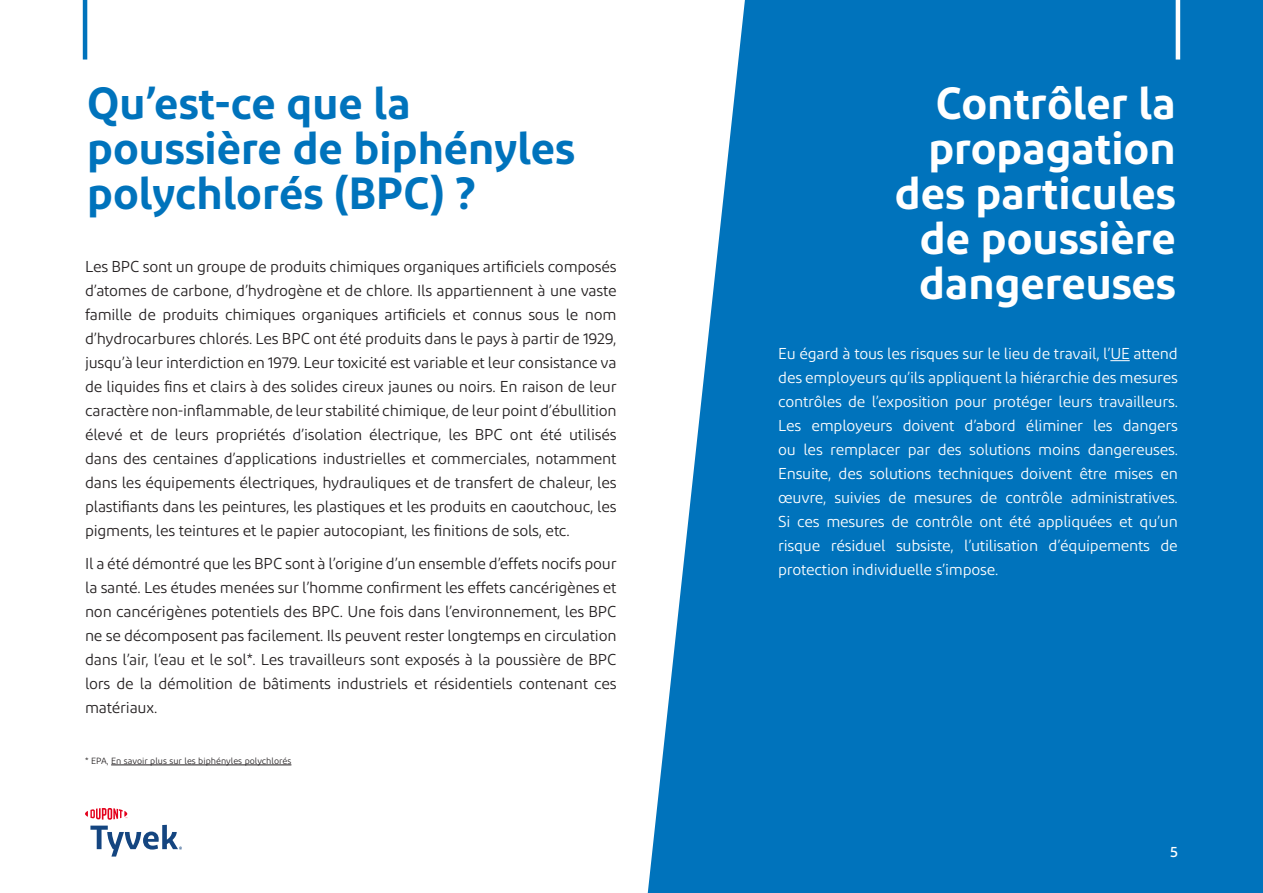
<style>
.page{position:relative;width:1263px;height:893px;background:#fff}
.page>*{position:absolute;margin:0;border:0;box-sizing:border-box;transform-origin:0 0}
.Titre_niv2{font:600 45px/45px "Diodrum";color:#fff;text-align:right}
.Titre_niv2-2{font:600 45px/45px "Diodrum";color:#0073bc}
.Texte{font:15.75px/24px "Diodrum";letter-spacing:-.015em;color:#231f20;text-align:justify}
.Texte-2{font:15.75px/24px "Diodrum";letter-spacing:-.015em;color:#fff;text-align:justify}
.t1{font:500 15px "Diodrum";color:#fff}
.Legal{font:9px "Diodrum";color:#231f20}
</style>
<div class="page">
<hr style="left:83px;top:0;width:4px;height:60px;background:#0073bc">
<svg style="left:648px;top:0;width:615px;height:893px;fill:#0073bc"></svg>
<hr style="left:1176px;top:0;width:4px;height:60px;background:#fff">
<svg style="left:1110px;top:360px;width:20px;height:1px"></svg>
<hr style="left:111px;top:765px;width:180px;height:1px;background:#231f20">
<svg style="left:85px;top:808px;width:97px;height:48px"></svg>
<div style="left:1250px;top:494px;width:13px;height:260px;background:#0073bc"></div>
<p class="Titre_niv2-2" style="left:87px;top:79px;width:489px">Qu’est-ce que la poussière de biphényles polychlorés (BPC) ?</p>
<p class="Titre_niv2" style="left:895px;top:79px;width:282px">Contrôler la propagation des particules de poussière dangereuses</p>
<p class="Texte" style="left:85px;top:254px;width:533px">Les BPC sont un groupe de produits chimiques organiques artificiels composés d’atomes de carbone, d’hydrogène et de chlore. Ils appartiennent à une vaste famille de produits chimiques organiques artificiels et connus sous le nom d’hydrocarbures chlorés. Les BPC ont été produits dans le pays à partir de 1929, jusqu’à leur interdiction en 1979. Leur toxicité est variable et leur consistance va de liquides fins et clairs à des solides cireux jaunes ou noirs. En raison de leur caractère non-inflammable, de leur stabilité chimique, de leur point d’ébullition élevé et de leurs propriétés d’isolation électrique, les BPC ont été utilisés dans des centaines d’applications industrielles et commerciales, notamment dans les équipements électriques, hydrauliques et de transfert de chaleur, les plastifiants dans les peintures, les plastiques et les produits en caoutchouc, les pigments, les teintures et le papier autocopiant, les finitions de sols, etc.</p>
<p class="Texte" style="left:85px;top:551px;width:533px">Il a été démontré que les BPC sont à l’origine d’un ensemble d’effets nocifs pour la santé. Les études menées sur l’homme confirment les effets cancérigènes et non cancérigènes potentiels des BPC. Une fois dans l’environnement, les BPC ne se décomposent pas facilement. Ils peuvent rester longtemps en circulation dans l’air, l’eau et le sol*. Les travailleurs sont exposés à la poussière de BPC lors de la démolition de bâtiments industriels et résidentiels contenant ces matériaux.</p>
<p class="Texte-2" style="left:778px;top:341px;width:401px">Eu égard à tous les risques sur le lieu de travail, l’UE attend des employeurs qu’ils appliquent la hiérarchie des mesures contrôles de l’exposition pour protéger leurs travailleurs.<br>Les employeurs doivent d’abord éliminer les dangers ou les remplacer par des solutions moins dangereuses.<br>Ensuite, des solutions techniques doivent être mises en œuvre, suivies de mesures de contrôle administratives.<br>Si ces mesures de contrôle ont été appliquées et qu’un risque résiduel subsiste, l’utilisation d’équipements de protection individuelle s’impose.</p>
<p class="Legal" style="left:85px;top:755px;width:208px">* EPA, En savoir plus sur les biphényles polychlorés</p>
<p class="t1" style="left:1170px;top:842px;width:9px">5</p>
</div>
